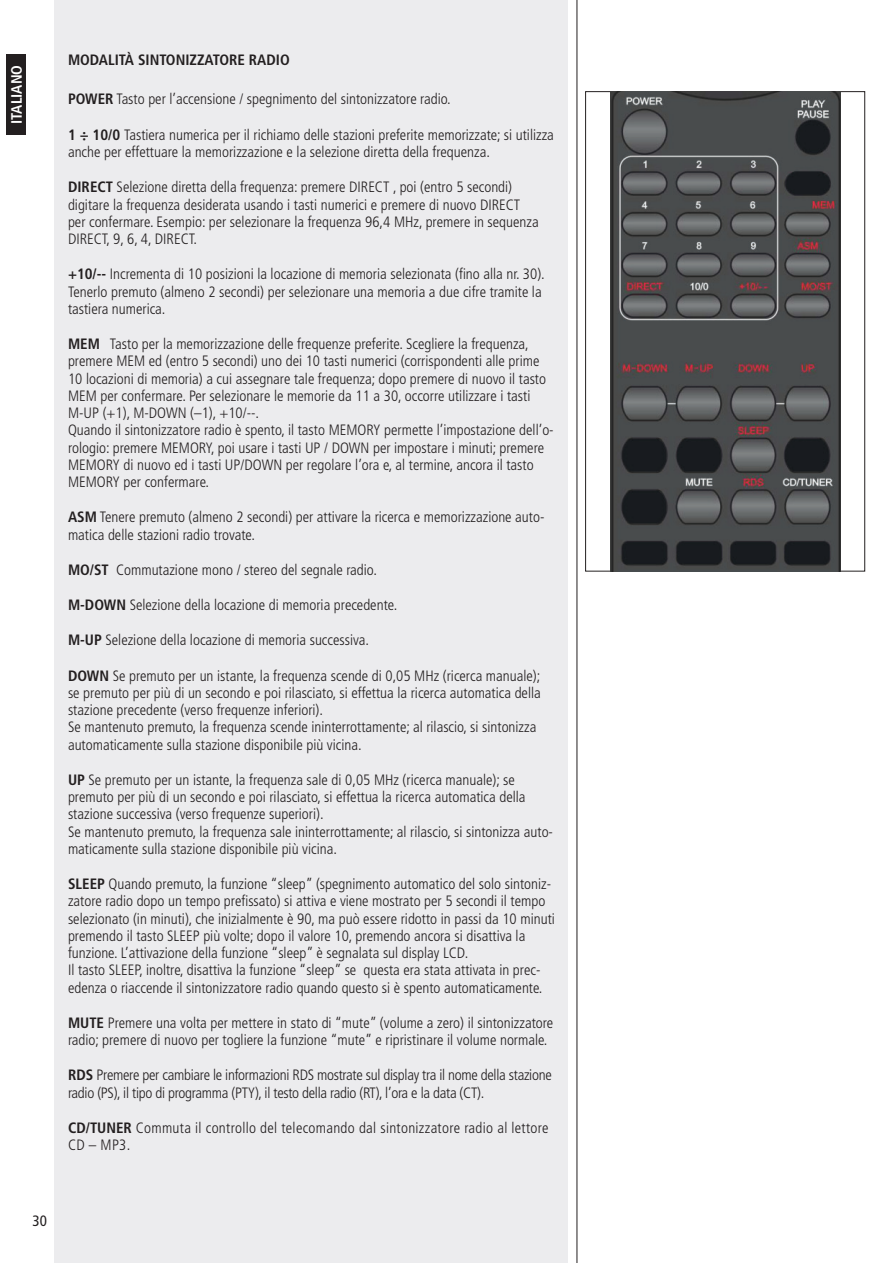
<style>
.page{position:relative;width:893px;height:1263px;background:#fff}
.page>*{position:absolute;margin:0;border:0;box-sizing:border-box;transform-origin:0 0}
.t1{font:300 condensed 15px/17.2px "Frutiger LT Std";color:#231f20}
.t2{font:300 condensed 15px/17.2px "Frutiger LT Std";letter-spacing:-.02em;color:#231f20}
.t3{font:300 condensed 15px/17.2px "Frutiger LT Std";letter-spacing:.02em;color:#231f20}
.t4{font:700 condensed 15px "Frutiger LT Std";color:#231f20}
.t5{font:700 condensed 15px "Frutiger LT Std";color:#fff}
.t6{font:condensed 15px "Frutiger LT Std";color:#231f20}
.s1{font-weight:700}
</style>
<div class="page">
<div style="left:54px;top:0;width:514px;height:1263px;background:#ececee"></div>
<hr style="left:577px;top:0;width:1px;height:1263px;background:#231f20">
<div style="left:6px;top:54px;width:20px;height:81px;background:#231f20"></div>
<img style="left:610px;top:91px;width:230px;height:480px">
<p class="t5" style="left:8px;top:124px;width:60px;rotate:-90deg">ITALIANO</p>
<p class="t4" style="left:68px;top:51px;width:223px">MODALITÀ SINTONIZZATORE RADIO</p>
<p class="t1" style="left:68px;top:91px;width:384px"><span class="s1">POWER</span> Tasto per l’accensione / spegnimento del sintonizzatore radio.</p>
<p class="t1" style="left:68px;top:126px;width:487px"><span class="s1">1 ÷ 10/0</span> Tastiera numerica per il richiamo delle stazioni preferite memorizzate; si utilizza anche per effettuare la memorizzazione e la selezione diretta della frequenza.</p>
<p class="t1" style="left:68px;top:179px;width:472px"><span class="s1">DIRECT</span> Selezione diretta della frequenza: premere DIRECT , poi (entro 5 secondi) digitare la frequenza desiderata usando i tasti numerici e premere di nuovo DIRECT per confermare. Esempio: per selezionare la frequenza 96,4 MHz, premere in sequenza DIRECT, 9, 6, 4, DIRECT.</p>
<p class="t1" style="left:68px;top:266px;width:478px"><span class="s1">+10/--</span> Incrementa di 10 posizioni la locazione di memoria selezionata (fino alla nr. 30).<br>Tenerlo premuto (almeno 2 secondi) per selezionare una memoria a due cifre tramite la tastiera numerica.</p>
<p class="t1" style="left:68px;top:335px;width:487px"><span class="s1">MEM</span> Tasto per la memorizzazione delle frequenze preferite. Scegliere la frequenza, premere MEM ed (entro 5 secondi) uno dei 10 tasti numerici (corrispondenti alle prime 10 locazioni di memoria) a cui assegnare tale frequenza; dopo premere di nuovo il tasto MEM per confermare. Per selezionare le memorie da 11 a 30, occorre utilizzare i tasti M-UP (+1), M-DOWN (–1), +10/--.<br>Quando il sintonizzatore radio è spento, il tasto MEMORY permette l’impostazione dell’o&shy;rologio: premere MEMORY, poi usare i tasti UP / DOWN per impostare i minuti; premere MEMORY di nuovo ed i tasti UP/DOWN per regolare l’ora e, al termine, ancora il tasto MEMORY per confermare.</p>
<p class="t1" style="left:68px;top:509px;width:478px"><span class="s1">ASM</span> Tenere premuto (almeno 2 secondi) per attivare la ricerca e memorizzazione auto&shy;matica delle stazioni radio trovate.</p>
<p class="t1" style="left:68px;top:561px;width:310px"><span class="s1">MO/ST</span> Commutazione mono / stereo del segnale radio.</p>
<p class="t1" style="left:68px;top:596px;width:331px"><span class="s1">M-DOWN</span> Selezione della locazione di memoria precedente.</p>
<p class="t1" style="left:68px;top:632px;width:302px"><span class="s1">M-UP</span> Selezione della locazione di memoria successiva.</p>
<p class="t1" style="left:68px;top:667px;width:474px"><span class="s1">DOWN</span> Se premuto per un istante, la frequenza scende di 0,05 MHz (ricerca manuale); se premuto per più di un secondo e poi rilasciato, si effettua la ricerca automatica della stazione precedente (verso frequenze inferiori).<br>Se mantenuto premuto, la frequenza scende ininterrottamente; al rilascio, si sintonizza automaticamente sulla stazione disponibile più vicina.</p>
<p class="t1" style="left:68px;top:771px;width:487px"><span class="s1">UP</span> Se premuto per un istante, la frequenza sale di 0,05 MHz (ricerca manuale); se premuto per più di un secondo e poi rilasciato, si effettua la ricerca automatica della stazione successiva (verso frequenze superiori).<br>Se mantenuto premuto, la frequenza sale ininterrottamente; al rilascio, si sintonizza auto&shy;maticamente sulla stazione disponibile più vicina.</p>
<p class="t1" style="left:68px;top:875px;width:488px"><span class="s1">SLEEP</span> Quando premuto, la funzione “sleep” (spegnimento automatico del solo sintoniz&shy;zatore radio dopo un tempo prefissato) si attiva e viene mostrato per 5 secondi il tempo selezionato (in minuti), che inizialmente è 90, ma può essere ridotto in passi da 10 minuti premendo il tasto SLEEP più volte; dopo il valore 10, premendo ancora si disattiva la funzione. L’attivazione della funzione “sleep” è segnalata sul display LCD.<br>Il tasto SLEEP, inoltre, disattiva la funzione “sleep” se questa era stata attivata in prec&shy;edenza o riaccende il sintonizzatore radio quando questo si è spento automaticamente.</p>
<p class="t1" style="left:68px;top:1014px;width:487px"><span class="s1">MUTE</span> Premere una volta per mettere in stato di “mute” (volume a zero) il sintonizzatore radio; premere di nuovo per togliere la funzione “mute” e ripristinare il volume normale.</p>
<p class="t2" style="left:68px;top:1067px;width:485px"><span class="s1">RDS</span> Premere per cambiare le informazioni RDS mostrate sul display tra il nome della stazione radio (PS), il tipo di programma (PTY), il testo della radio (RT), l’ora e la data (CT).</p>
<p class="t3" style="left:68px;top:1119px;width:482px"><span class="s1">CD/TUNER</span> Commuta il controllo del telecomando dal sintonizzatore radio al lettore<br>CD – MP3.</p>
<p class="t6" style="left:33px;top:1211px;width:16px">30</p>
</div>
